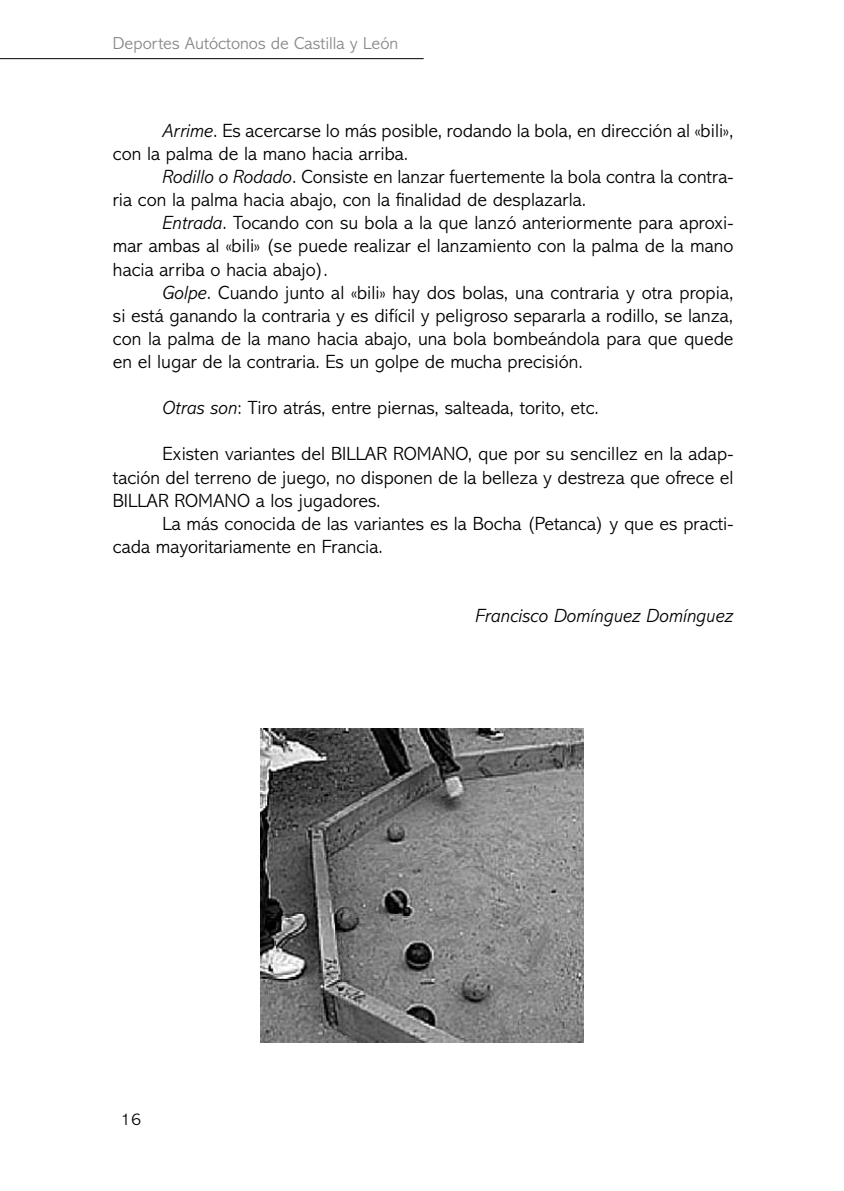
<style>
.page{position:relative;width:844px;height:1191px;background:#fff}
.page>*{position:absolute;margin:0;border:0;box-sizing:border-box;transform-origin:0 0}
.t1{font:300 19.25px/23.1px "Abadi";color:#000}
.t2{font:italic 300 19.25px "Abadi";color:#000}
.t3{font:300 17.5px "Abadi";color:#87888a}
.t4{font:300 17.5px "Abadi";color:#000}
.s1{font-style:italic}
</style>
<div class="page">
<hr style="left:0;top:58px;width:423px;height:1px;background:#000">
<img style="left:260px;top:728px;width:323px;height:314px">
<p class="t3" style="left:113px;top:33px;width:287px">Deportes Autóctonos de Castilla y León</p>
<p class="t1" style="left:113px;top:119px;width:622px;text-indent:50px"><span class="s1">Arrime</span>. Es acercarse lo más posible, rodando la bola, en dirección al «bili», con la palma de la mano hacia arriba.</p>
<p class="t1" style="left:113px;top:165px;width:622px;text-indent:50px"><span class="s1">Rodillo o Rodado</span>. Consiste en lanzar fuertemente la bola contra la contra&shy;ria con la palma hacia abajo, con la finalidad de desplazarla.</p>
<p class="t1" style="left:113px;top:212px;width:622px;text-align:justify;text-indent:50px"><span class="s1">Entrada</span>. Tocando con su bola a la que lanzó anteriormente para aproxi&shy;mar ambas al «bili» (se puede realizar el lanzamiento con la palma de la mano hacia arriba o hacia abajo).</p>
<p class="t1" style="left:113px;top:281px;width:622px;text-align:justify;text-indent:50px"><span class="s1">Golpe</span>. Cuando junto al «bili» hay dos bolas, una contraria y otra propia, si está ganando la contraria y es difícil y peligroso separarla a rodillo, se lanza, con la palma de la mano hacia abajo, una bola bombeándola para que quede en el lugar de la contraria. Es un golpe de mucha precisión.</p>
<p class="t1" style="left:162px;top:396px;width:437px"><span class="s1">Otras son</span>: Tiro atrás, entre piernas, salteada, torito, etc.</p>
<p class="t1" style="left:113px;top:443px;width:622px;text-align:justify;text-indent:50px">Existen variantes del BILLAR ROMANO, que por su sencillez en la adap&shy;tación del terreno de juego, no disponen de la belleza y destreza que ofrece el BILLAR ROMANO a los jugadores.</p>
<p class="t1" style="left:113px;top:512px;width:622px;text-indent:50px">La más conocida de las variantes es la Bocha (Petanca) y que es practi&shy;cada mayoritariamente en Francia.</p>
<p class="t4" style="left:120px;top:1109px;width:22px">16</p>
<p class="t2" style="left:475px;top:605px;width:259px">Francisco Domínguez Domínguez</p>
</div>
